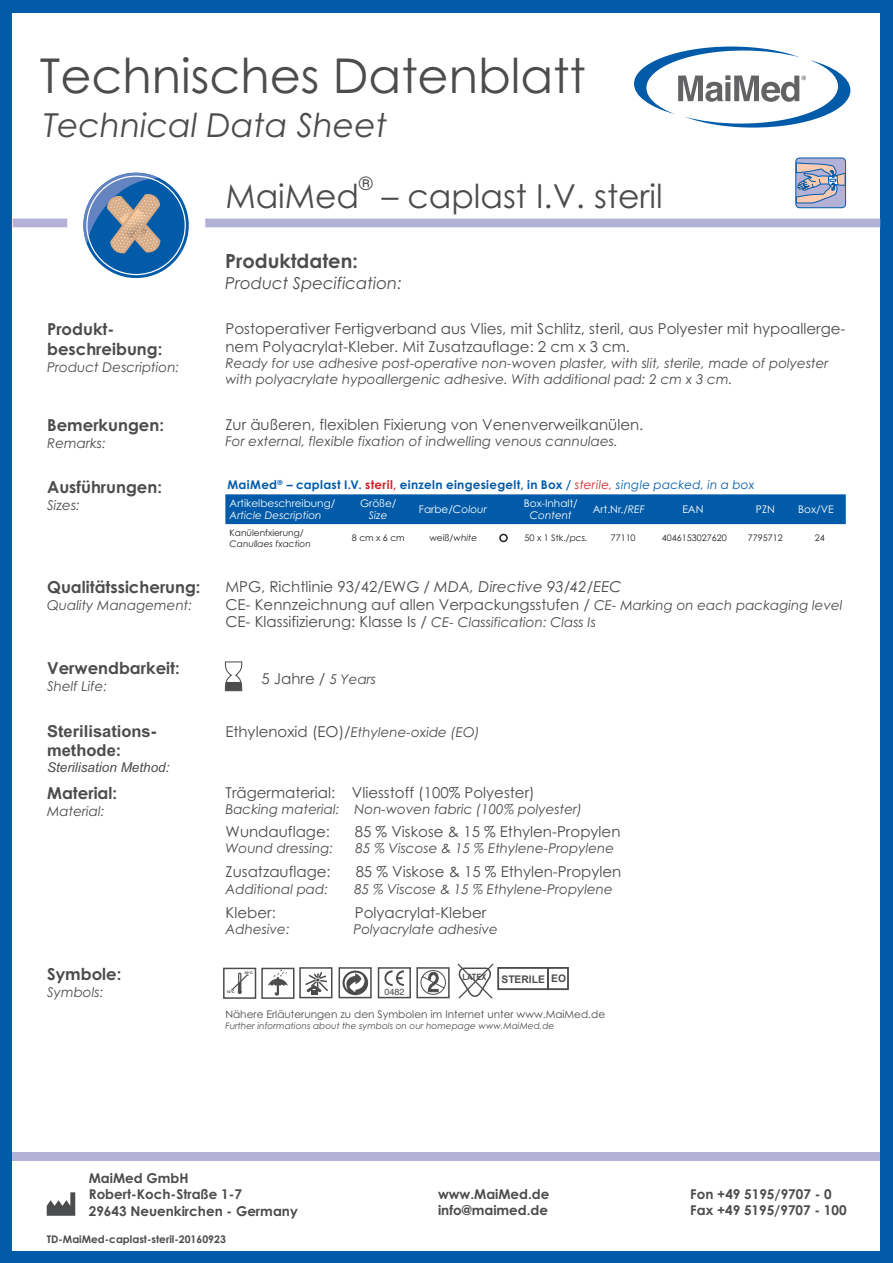
<style>
.page{position:relative;width:893px;height:1263px;background:#015ba9}
.page>*{position:absolute;margin:0;border:0;box-sizing:border-box;transform-origin:0 0}
.t1{font:48px "Century Gothic";color:#4b4c4d}
.t2{font:33px "Century Gothic";color:#4b4c4d}
.t3{font:italic 33px "Century Gothic";color:#4b4c4d}
.t4{font:700 19.5px "Century Gothic";color:#4b4c4d}
.t5{font:18px "Century Gothic";color:#4b4c4d}
.t6{font:700 16.5px/20px "Century Gothic";color:#4b4c4d}
.t7{font:700 16.5px/18.5px "Arial";color:#4b4c4d}
.t8{font:italic 16.5px "Century Gothic";color:#4b4c4d}
.t9{font:15px/17.9px "Century Gothic";color:#4b4c4d}
.t10{font:italic 13.5px/16px "Century Gothic";color:#4b4c4d}
.t11{font:700 13.5px/16.4px "Century Gothic";color:#4b4c4d}
.t12{font:italic 13.5px "Arial";color:#4b4c4d}
.t13{font:700 12px "Century Gothic";letter-spacing:.025em;color:#015ba9}
.t14{font:10.5px "Century Gothic";color:#fff}
.t15{font:10.5px "Century Gothic";color:#4b4c4d}
.t16{font:700 10.5px "Century Gothic";color:#4b4c4d}
.t17{font:italic 10.5px "Century Gothic";color:#fff}
.t18{font:700 10.5px "Arial";color:#4b4c4d}
.t19{font:9px "Century Gothic";color:#231f20}
.t20{font:italic 9px "Century Gothic";color:#4b4c4d}
.t21{font:italic 9px "Century Gothic";color:#231f20}
.t22{font:9px "Swiss 721 BT";color:#4b4c4d}
.t23{font:700 8.7px "Arial";color:#4b4c4d;scale:.85 1}
.t24{font:700 3.6px "Swiss 721 BT";color:#4b4c4d;scale:1.07 1}
.s1{color:#d1232a}
.s2{font-weight:400;font-style:italic;color:#d1232a}
.s3{font-weight:400;font-style:italic}
.s4{font-style:italic}
.s5{font-style:italic;font-size:13.5px}
.s6{font-style:normal;font-size:15px}
</style>
<div class="page">
<div style="left:13px;top:13px;width:867px;height:1237px;background:#fff"></div>
<svg style="left:83px;top:172px;width:106px;height:107px"></svg>
<div style="left:796px;top:158px;width:50px;height:50px;background:#b4b1d7;border-radius:4px"></div>
<svg style="left:797px;top:162px;width:47px;height:42px"></svg>
<div style="left:795px;top:158px;width:51px;height:50px;border:1px solid #015ba9;border-radius:4px"></div>
<div style="left:205px;top:219px;width:675px;height:8px;background:#b4b1d7"></div>
<svg style="left:13px;top:219px;width:54px;height:8px"></svg>
<svg style="left:634px;top:47px;width:216px;height:81px"></svg>
<svg style="left:47px;top:1192px;width:28px;height:24px"></svg>
<div style="left:13px;top:1152px;width:867px;height:9px;background:#b4b1d7"></div>
<svg style="left:224px;top:661px;width:19px;height:31px"></svg>
<div style="left:226px;top:682px;width:15px;height:9px;background:#4b4c4d"></div>
<svg style="left:457px;top:963px;width:36px;height:36px"></svg>
<div style="left:225px;top:494px;width:621px;height:30px;background:#015ba9"></div>
<div style="left:499px;top:534px;width:9px;height:8px;border:2px solid #231f20;border-radius:50%"></div>
<div style="left:497px;top:967px;width:52px;height:23px;border:2px solid #4b4c4d"></div>
<div style="left:547px;top:967px;width:22px;height:23px;border:2px solid #4b4c4d"></div>
<svg style="left:384px;top:970px;width:20px;height:16px"></svg>
<div style="left:299px;top:967px;width:33px;height:31px;border:2px solid #4b4c4d"></div>
<svg style="left:305px;top:972px;width:23px;height:23px"></svg>
<div style="left:261px;top:968px;width:33px;height:31px;border:2px solid #4b4c4d"></div>
<svg style="left:268px;top:969px;width:20px;height:27px"></svg>
<svg style="left:231px;top:972px;width:18px;height:22px"></svg>
<div style="left:223px;top:968px;width:33px;height:31px;border:2px solid #4b4c4d"></div>
<div style="left:339px;top:967px;width:33px;height:31px;border:2px solid #4b4c4d"></div>
<svg style="left:342px;top:970px;width:26px;height:25px"></svg>
<svg style="left:343px;top:973px;width:22px;height:19px"></svg>
<div style="left:378px;top:967px;width:33px;height:31px;border:2px solid #4b4c4d"></div>
<div style="left:416px;top:967px;width:34px;height:31px;border:2px solid #4b4c4d"></div>
<svg style="left:420px;top:970px;width:26px;height:25px"></svg>
<h1 class="t1" style="left:40px;top:57px;width:547px">Technisches Datenblatt</h1>
<h2 class="t3" style="left:43px;top:112px;width:345px">Technical Data Sheet</h2>
<p class="t5" style="left:359px;top:176px;width:15px">®</p>
<h2 class="t2" style="left:225px;top:183px;width:439px">MaiMed – caplast I.V. steril</h2>
<h3 class="t4" style="left:225px;top:254px;width:134px">Produktdaten:</h3>
<p class="t8" style="left:225px;top:276px;width:178px">Product Specification:</p>
<p class="t6" style="left:47px;top:321px;width:117px">Produkt&shy;beschreibung:</p>
<p class="t10" style="left:47px;top:360px;width:134px">Product Description:</p>
<p class="t9" style="left:225px;top:321px;width:622px">Postoperativer Fertigverband aus Vlies, mit Schlitz, steril, aus Polyester mit hypoallerge&shy;nem Polyacrylat-Kleber. Mit Zusatzauflage: 2 cm x 3 cm.</p>
<p class="t10" style="left:225px;top:357px;width:605px">Ready for use adhesive post-operative non-woven plaster, with slit, sterile, made of polyester with polyacrylate hypoallergenic adhesive. With additional pad: 2 cm x 3 cm.</p>
<p class="t6" style="left:47px;top:416px;width:118px">Bemerkungen:</p>
<p class="t10" style="left:47px;top:436px;width:60px">Remarks:</p>
<p class="t9" style="left:225px;top:417px;width:420px">Zur äußeren, flexiblen Fixierung von Venenverweilkanülen.</p>
<p class="t10" style="left:225px;top:434px;width:394px">For external, flexible fixation of indwelling venous cannulaes.</p>
<p class="t6" style="left:47px;top:478px;width:116px">Ausführungen:</p>
<p class="t10" style="left:47px;top:498px;width:34px">Sizes:</p>
<p class="t13" style="left:227px;top:480px;width:528px">MaiMed<sup>®</sup> – caplast I.V. <span class="s1">steril,</span> einzeln eingesiegelt, in Box / <span class="s2">sterile,</span> <span class="s3">single packed, in a box</span></p>
<p class="t14" style="left:230px;top:499px;width:107px">Artikelbeschreibung/</p>
<p class="t17" style="left:230px;top:512px;width:94px">Article Description</p>
<p class="t14" style="left:360px;top:499px;width:38px">Größe/</p>
<p class="t17" style="left:369px;top:512px;width:20px">Size</p>
<p class="t14" style="left:419px;top:505px;width:69px">Farbe/<span class="s4">Colour</span></p>
<p class="t14" style="left:524px;top:499px;width:56px">Box-Inhalt/</p>
<p class="t17" style="left:530px;top:512px;width:44px">Content</p>
<p class="t14" style="left:593px;top:505px;width:54px">Art.Nr./<span class="s4">REF</span></p>
<p class="t14" style="left:682px;top:505px;width:23px">EAN</p>
<p class="t14" style="left:756px;top:505px;width:21px">PZN</p>
<p class="t14" style="left:798px;top:505px;width:37px">Box/VE</p>
<p class="t19" style="left:230px;top:529px;width:76px">Kanülenfxierung/</p>
<p class="t21" style="left:230px;top:540px;width:83px">Canullaes fxaction</p>
<p class="t19" style="left:352px;top:535px;width:54px">8 cm x 6 cm</p>
<p class="t19" style="left:429px;top:535px;width:49px">weiß/<span class="s4">white</span></p>
<p class="t19" style="left:525px;top:535px;width:65px">50 x 1 Stk./<span class="s4">pcs.</span></p>
<p class="t19" style="left:611px;top:535px;width:26px">77110</p>
<p class="t19" style="left:662px;top:535px;width:66px">4046153027620</p>
<p class="t19" style="left:748px;top:535px;width:36px">7795712</p>
<p class="t19" style="left:815px;top:535px;width:11px">24</p>
<p class="t6" style="left:47px;top:579px;width:155px">Qualitätssicherung:</p>
<p class="t10" style="left:47px;top:598px;width:147px">Quality Management:</p>
<p class="t9" style="left:225px;top:579px;width:619px">MPG, Richtlinie 93/42/EWG / <span class="s4">MDA, Directive 93/42/EEC<br></span>CE- Kennzeichnung auf allen Verpackungsstufen / <span class="s5">CE- Marking on each packaging level<br></span>CE- Klassifizierung: Klasse Is / <span class="s5">CE- Classification: Class Is</span></p>
<p class="t6" style="left:47px;top:659px;width:134px">Verwendbarkeit:</p>
<p class="t10" style="left:47px;top:679px;width:62px">Shelf Life:</p>
<p class="t7" style="left:47px;top:724px;width:111px">Sterilisations&shy;methode:</p>
<p class="t12" style="left:47px;top:762px;width:124px">Sterilisation Method:</p>
<p class="t9" style="left:261px;top:670px;width:116px">5 Jahre / <span class="s5">5 Years</span></p>
<p class="t10" style="left:225px;top:725px;width:256px"><span class="s6">Ethylenoxid (EO)/</span>Ethylene-oxide (EO)</p>
<p class="t6" style="left:47px;top:785px;width:71px">Material:</p>
<p class="t10" style="left:47px;top:804px;width:59px">Material:</p>
<p class="t9" style="left:226px;top:785px;width:311px">Trägermaterial: Vliesstoff (100% Polyester)</p>
<p class="t10" style="left:226px;top:802px;width:358px">Backing material: Non-woven fabric (100% polyester)</p>
<p class="t9" style="left:226px;top:824px;width:106px">Wundauflage:</p>
<p class="t9" style="left:355px;top:824px;width:267px">85 % Viskose &amp; 15 % Ethylen-Propylen</p>
<p class="t10" style="left:226px;top:841px;width:109px">Wound dressing:</p>
<p class="t10" style="left:356px;top:841px;width:260px">85 % Viscose &amp; 15 % Ethylene-Propylene</p>
<p class="t9" style="left:226px;top:864px;width:107px">Zusatzauflage:</p>
<p class="t9" style="left:356px;top:864px;width:267px">85 % Viskose &amp; 15 % Ethylen-Propylen</p>
<p class="t10" style="left:226px;top:882px;width:104px">Additional pad:</p>
<p class="t10" style="left:354px;top:882px;width:260px">85 % Viscose &amp; 15 % Ethylene-Propylene</p>
<p class="t9" style="left:226px;top:904px;width:52px">Kleber:</p>
<p class="t10" style="left:226px;top:922px;width:66px">Adhesive:</p>
<p class="t9" style="left:355px;top:904px;width:133px">Polyacrylat-Kleber</p>
<p class="t10" style="left:353px;top:922px;width:146px">Polyacrylate adhesive</p>
<p class="t6" style="left:47px;top:966px;width:76px">Symbole:</p>
<p class="t10" style="left:47px;top:985px;width:58px">Symbols:</p>
<p class="t24" style="left:226px;top:990px;width:9px">10°C</p>
<p class="t24" style="left:244px;top:971px;width:9px">30°C</p>
<p class="t22" style="left:385px;top:988px;width:21px">0482</p>
<p class="t23" style="left:462px;top:973px;width:30px">LATEX</p>
<p class="t18" style="left:501px;top:975px;width:66px">STERILE EO</p>
<p class="t15" style="left:225px;top:1010px;width:381px">Nähere Erläuterungen zu den Symbolen im Internet unter www.MaiMed.de</p>
<p class="t20" style="left:225px;top:1022px;width:331px">Further informations about the symbols on our homepage www.MaiMed.de</p>
<p class="t11" style="left:89px;top:1171px;width:210px">MaiMed GmbH<br>Robert-Koch-Straße 1-7<br>29643 Neuenkirchen - Germany</p>
<p class="t16" style="left:47px;top:1234px;width:181px">TD-MaiMed-caplast-steril-20160923</p>
<p class="t11" style="left:438px;top:1187px;width:113px">www.MaiMed.de info@maimed.de</p>
<p class="t11" style="left:690px;top:1187px;width:158px">Fon +49 5195/9707 - 0<br>Fax +49 5195/9707 - 100</p>
</div>
